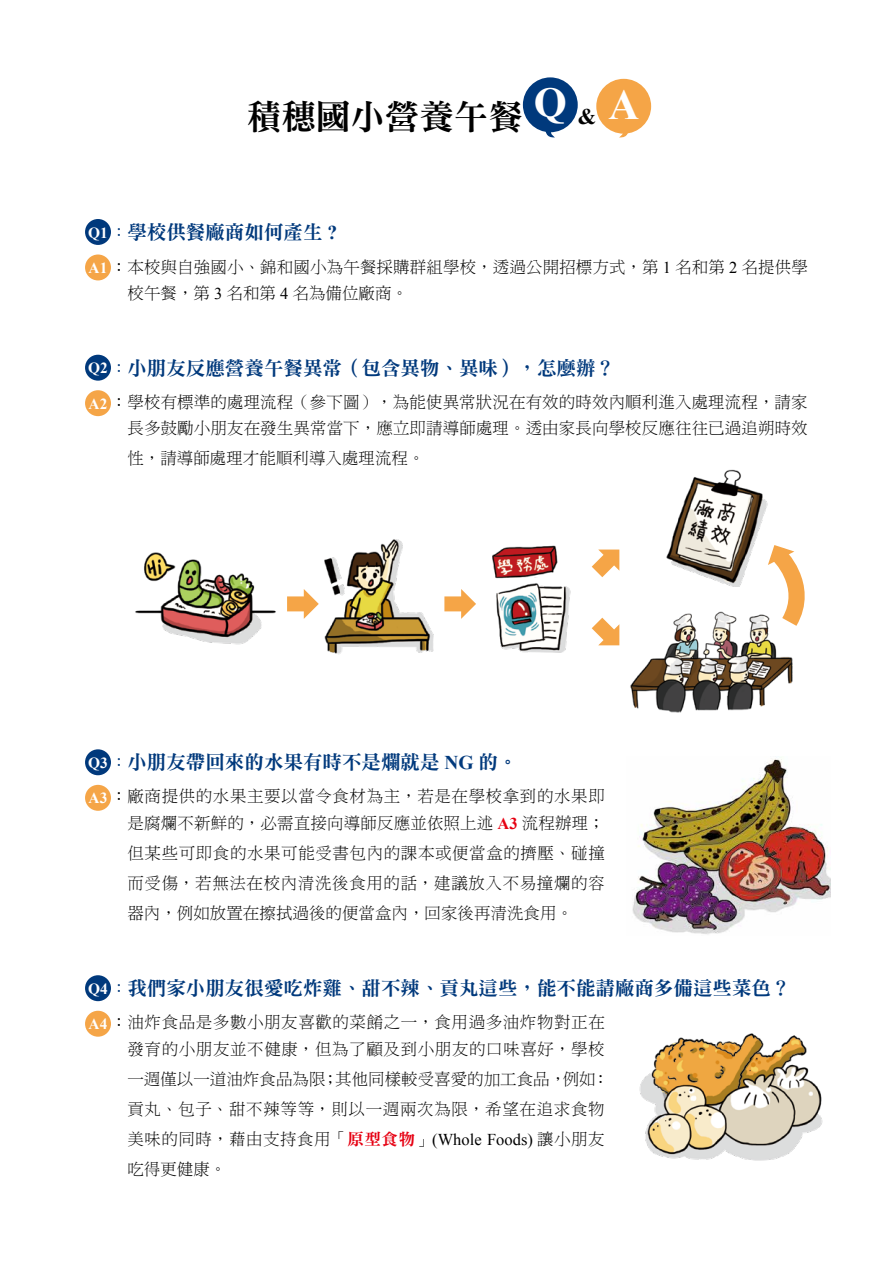
<style>
.page{position:relative;width:893px;height:1263px;background:#fff}
.page>*{position:absolute;margin:0;border:0;box-sizing:border-box;transform-origin:0 0}
.t1{font:34.5px "DF Ming Std W9";color:#000}
.t2{font:19.5px "DF Ming Std W9";color:#00397c}
.t3{font:16.5px/30px "DF Ming Std W3";letter-spacing:.005em;color:#000}
.t4{font:16.5px/26.8px "DF Ming Std W3";letter-spacing:.035em;color:#000;text-align:right}
.t5{font:16.5px/30px "DF Ming Std W3";letter-spacing:.03em;color:#000}
.s1{font-family:"Times New Roman";font-weight:700;font-size:22.35px}
.s2{font-family:"Times New Roman";font-weight:700;font-size:15.45px;color:#fff}
.s3{font-family:"DF Ming Std W3";font-size:16.5px}
.s4{font-family:"Times New Roman";font-weight:700}
.s5{font-family:"Times New Roman"}
.s6{font-family:"Times New Roman";font-weight:700;color:#e60012}
.s7{font-family:"DF Ming Std W9";color:#e60012}
</style>
<div class="page">
<div style="left:85px;top:219px;width:26px;height:26px;background:#00397c;border-radius:50%"></div>
<div style="left:85px;top:254px;width:26px;height:26px;background:#f5a547;border-radius:50%"></div>
<div style="left:85px;top:355px;width:26px;height:26px;background:#00397c;border-radius:50%"></div>
<div style="left:85px;top:390px;width:26px;height:26px;background:#f5a547;border-radius:50%"></div>
<div style="left:85px;top:749px;width:26px;height:26px;background:#00397c;border-radius:50%"></div>
<div style="left:85px;top:785px;width:26px;height:26px;background:#f5a547;border-radius:50%"></div>
<div style="left:523px;top:77px;width:55px;height:55px;background:#00397c;border-radius:50%"></div>
<svg style="left:545px;top:131px;width:10px;height:7px"></svg>
<svg style="left:619px;top:134px;width:9px;height:4px"></svg>
<div style="left:596px;top:79px;width:55px;height:55px;background:#f5a547;border-radius:50%"></div>
<img style="left:135px;top:552px;width:141px;height:93px">
<img style="left:324px;top:539px;width:110px;height:115px">
<img style="left:492px;top:545px;width:116px;height:108px">
<img style="left:666px;top:469px;width:102px;height:117px">
<img style="left:630px;top:611px;width:163px;height:102px">
<img style="left:632px;top:759px;width:198px;height:176px">
<svg style="left:287px;top:589px;width:32px;height:30px"></svg>
<svg style="left:444px;top:589px;width:32px;height:30px"></svg>
<svg style="left:592px;top:549px;width:27px;height:28px"></svg>
<svg style="left:592px;top:618px;width:27px;height:27px"></svg>
<svg style="left:762px;top:538px;width:43px;height:106px"></svg>
<div style="left:85px;top:975px;width:26px;height:26px;background:#00397c;border-radius:50%"></div>
<div style="left:85px;top:1011px;width:26px;height:26px;background:#f5a547;border-radius:50%"></div>
<img style="left:639px;top:1033px;width:184px;height:128px">
<h1 class="t1" style="left:247px;top:98px;width:394px">積穗國小營養午餐 <sup>Q</sup> <span class="s1">&amp;</span> <sup>A</sup></h1>
<p class="t2" style="left:88px;top:221px;width:250px"><span class="s2">Q1</span> <span class="s3">：</span>學校供餐廠商如何產生 <span class="s4">?</span></p>
<p class="t3" style="left:127px;top:255px;width:682px;line-height:25.3px;text-indent:-39px"><span class="s2">A1</span> ：本校與自強國小、錦和國小為午餐採購群組學校，透過公開招標方式，第 <span class="s5">1</span> 名和第 <span class="s5">2</span> 名提供學校午餐，第 <span class="s5">3</span> 名和第 <span class="s5">4</span> 名為備位廠商。</p>
<p class="t2" style="left:88px;top:357px;width:528px"><span class="s2">Q2</span> <span class="s3">：</span>小朋友反應營養午餐異常（包含異物、異味），怎麼辦？</p>
<p class="t3" style="left:89px;top:388px;width:721px;line-height:26.8px;text-align:right"><span class="s2">A2</span> ：學校有標準的處理流程（參下圖），為能使異常狀況在有效的時效內順利進入處理流程，請家長多鼓勵小朋友在發生異常當下，應立即請導師處理。透由家長向學校反應往往已過追朔時效</p>
<p class="t3" style="left:127px;top:443px;width:298px">性，請導師處理才能順利導入處理流程。</p>
<p class="t2" style="left:88px;top:752px;width:431px"><span class="s2">Q3</span> <span class="s3">：</span>小朋友帶回來的水果有時不是爛就是 <span class="s4">NG</span> 的。</p>
<p class="t4" style="left:89px;top:782px;width:518px"><span class="s2">A3</span> ：廠商提供的水果主要以當令食材為主，若是在學校拿到的水果即是腐爛不新鮮的，必需直接向導師反應並依照上述 <span class="s6">A3</span> 流程辦理；</p>
<p class="t3" style="left:127px;top:838px;width:479px;text-align:justify">但某些可即食的水果可能受書包內的課本或便當盒的擠壓、碰撞而受傷，若無法在校內清洗後食用的話，建議放入不易撞爛的容器內，例如放置在擦拭過後的便當盒內，回家後再清洗食用。</p>
<p class="t2" style="left:88px;top:978px;width:704px"><span class="s2">Q4</span> <span class="s3">：</span>我們家小朋友很愛吃炸雞、甜不辣、貢丸這些，能不能請廠商多備這些菜色？</p>
<p class="t4" style="left:89px;top:1008px;width:518px"><span class="s2">A4</span> ：油炸食品是多數小朋友喜歡的菜餚之一，食用過多油炸物對正在發育的小朋友並不健康，但為了顧及到小朋友的口味喜好，學校</p>
<p class="t5" style="left:127px;top:1064px;width:483px">一週僅以一道油炸食品為限；其他同樣較受喜愛的加工食品，例如：貢丸、包子、甜不辣等等，則以一週兩次為限，希望在追求食物美味的同時，藉由支持食用「<span class="s7">原型食物</span>」<span class="s5">(Whole Foods)</span> 讓小朋友吃得更健康。</p>
</div>
